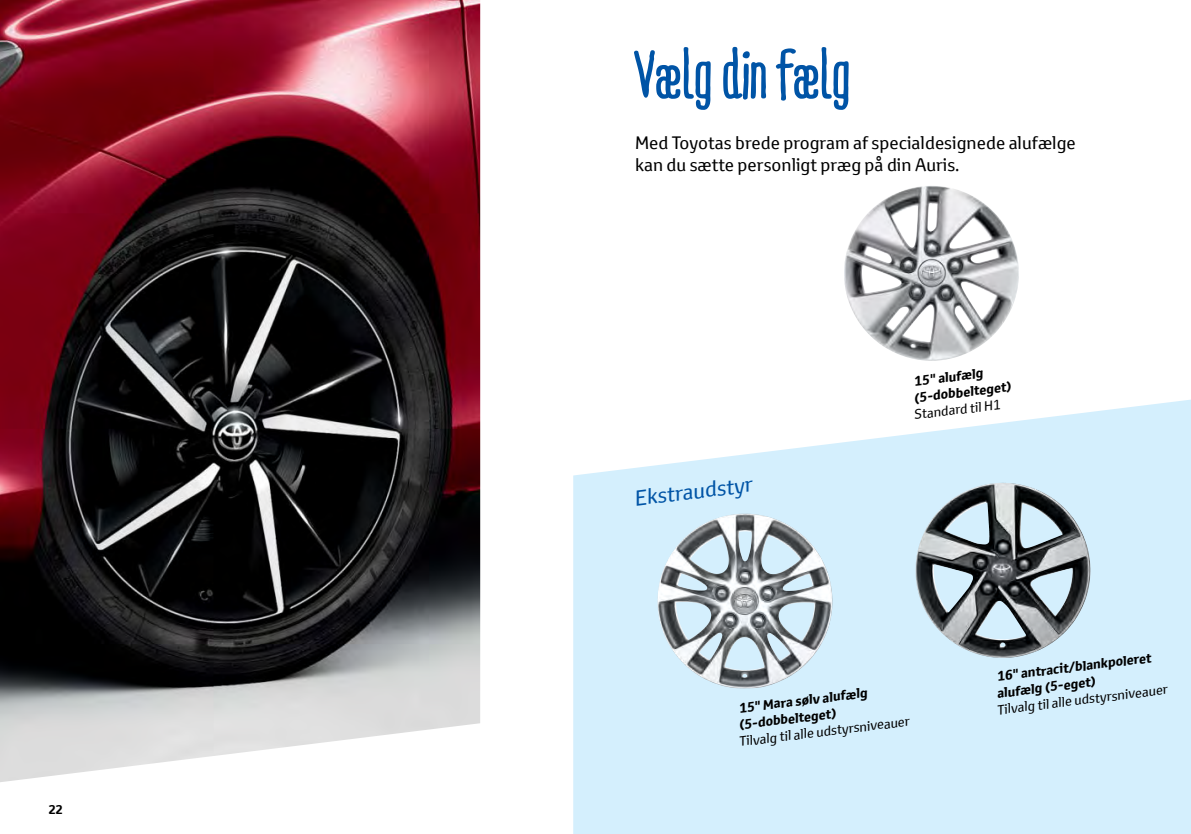
<style>
.page{position:relative;width:1191px;height:834px;background:#fff}
.page>*{position:absolute;margin:0;border:0;box-sizing:border-box;transform-origin:0 0}
.t1{font:700 70px "Ridemy Bike Pro";color:#0054a6}
.t2{font:21px "Toyota Text";color:#0054a6}
.t3{font:17.5px/22.4px "Toyota Text";color:#000}
.t4{font:700 13.12px/16.6px "Toyota Text";color:#000}
.t5{font:13.12px "Toyota Text";color:#000}
.t6{font:700 12.25px "Toyota Text";color:#000}
</style>
<div class="page">
<svg style="left:573px;top:250px;width:618px;height:583px;fill:#d4effd"></svg>
<img style="left:807px;top:540px;width:13px;height:16px">
<img style="left:1001px;top:483px;width:38px;height:7px">
<img style="left:930px;top:186px;width:42px;height:10px">
<img style="left:0;top:0;width:480px;height:782px">
<p class="t6" style="left:48px;top:800px;width:16px">22</p>
<h1 class="t1" style="left:635px;top:46px;width:217px">Vælg din fælg</h1>
<h3 class="t3" style="left:635px;top:131px;width:442px">Med Toyotas brede program af specialdesignede alufælge kan du sætte personligt præg på din Auris.</h3>
<h2 class="t2" style="left:632px;top:484px;width:120px;rotate:-7deg">Ekstraudstyr</h2>
<p class="t4" style="left:911px;top:373px;width:99px;rotate:-7deg">15" alufælg (5-dobbelteget)</p>
<p class="t5" style="left:913px;top:406px;width:89px;rotate:-7deg">Standard til H1</p>
<p class="t4" style="left:736px;top:700px;width:133px;rotate:-7deg">15" Mara sølv alufælg (5-dobbelteget)</p>
<p class="t5" style="left:737px;top:732px;width:173px;rotate:-7deg">Tilvalg til alle udstyrsniveauer</p>
<p class="t4" style="left:993px;top:668px;width:159px;rotate:-7deg">16" antracit/blankpoleret alufælg (5-eget)</p>
<p class="t5" style="left:995px;top:701px;width:173px;rotate:-7deg">Tilvalg til alle udstyrsniveauer</p>
</div>
